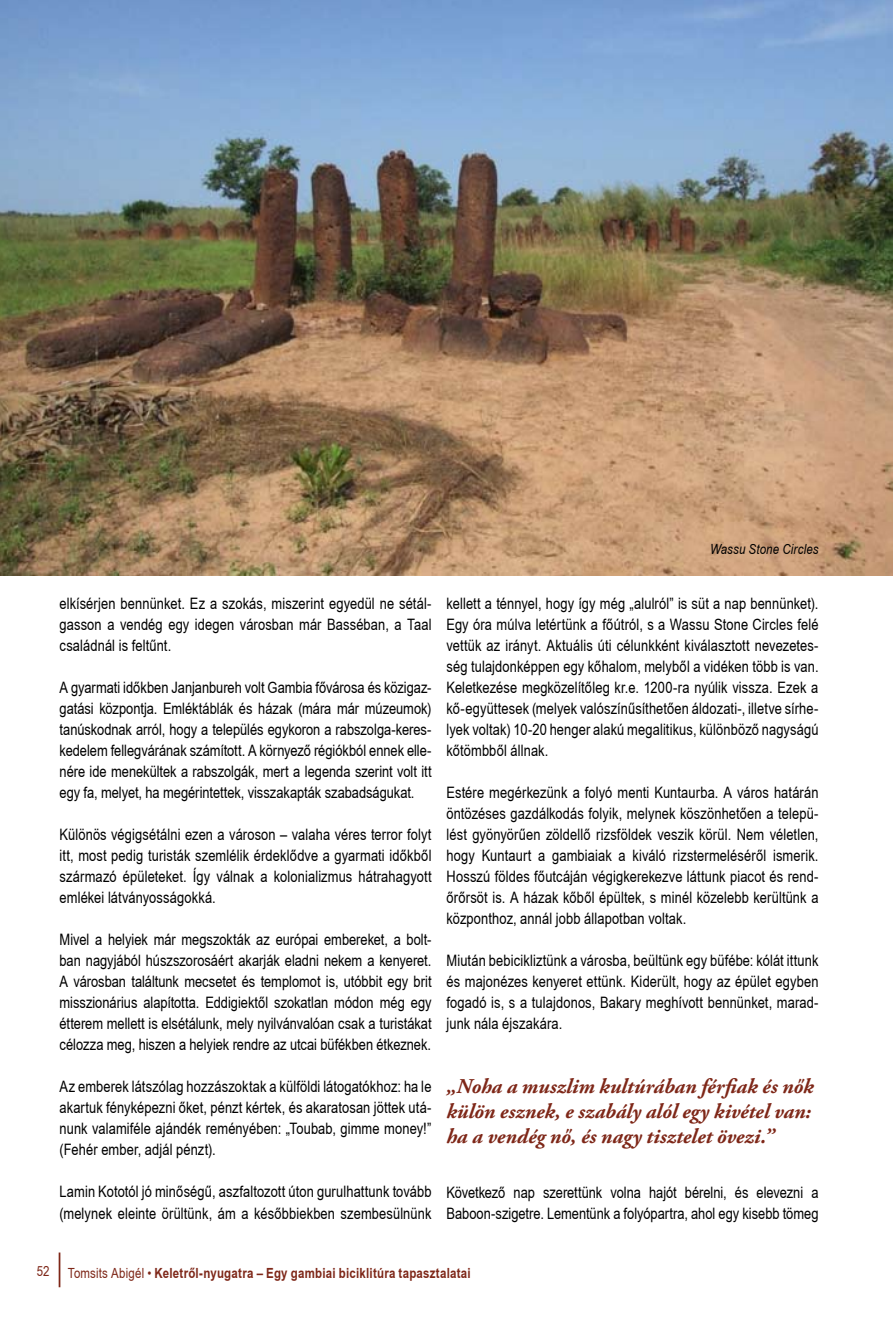
<style>
.page{position:relative;width:893px;height:1340px;background:#fff}
.page>*{position:absolute;margin:0;border:0;box-sizing:border-box;transform-origin:0 0}
.t1{font:italic 700 21px/25.2px "Adobe Garamond Pro";letter-spacing:-.005em;color:#7e2718}
.t2{font:15.75px/21px "Arial Narrow Hu Normal";letter-spacing:.005em;color:#000;text-align:justify}
.t3{font:700 14px "Arial Narrow Hu";letter-spacing:.015em;color:#7e2718}
.t4{font:italic 14px "Arial Narrow Hu";letter-spacing:.01em;color:#000}
.t5{font:14px "Arial Narrow Hu Normal";color:#7e2718}
.s1{font-family:"Arial Narrow Hu Normal";font-weight:400}
</style>
<div class="page">
<hr style="left:59px;top:1252px;width:1px;height:35px;background:#7e2718">
<img style="left:0;top:0;width:893px;height:575px">
<p class="t4" style="left:710px;top:539px;width:110px">Wassu Stone Circles</p>
<p class="t2" style="left:60px;top:592px;width:374px">elkísérjen bennünket. Ez a szokás, miszerint egyedül ne sétál&shy;gasson a vendég egy idegen városban már Basséban, a Taal családnál is feltűnt.</p>
<p class="t2" style="left:60px;top:676px;width:374px">A gyarmati időkben Janjanbureh volt Gambia fővárosa és közigaz&shy;gatási központja. Emléktáblák és házak (mára már múzeumok) tanúskodnak arról, hogy a település egykoron a rabszolga-keres&shy;kedelem fellegvárának számított. A környező régiókból ennek elle&shy;nére ide menekültek a rabszolgák, mert a legenda szerint volt itt egy fa, melyet, ha megérintettek, visszakapták szabadságukat.</p>
<p class="t2" style="left:60px;top:823px;width:374px">Különös végigsétálni ezen a városon – valaha véres terror folyt itt, most pedig turisták szemlélik érdeklődve a gyarmati időkből származó épületeket. Így válnak a kolonializmus hátrahagyott emlékei látványosságokká.</p>
<p class="t2" style="left:60px;top:928px;width:374px">Mivel a helyiek már megszokták az európai embereket, a bolt&shy;ban nagyjából húszszorosáért akarják eladni nekem a kenyeret.<br>A városban találtunk mecsetet és templomot is, utóbbit egy brit misszionárius alapította. Eddigiektől szokatlan módon még egy étterem mellett is elsétálunk, mely nyilvánvalóan csak a turistákat célozza meg, hiszen a helyiek rendre az utcai büfékben étkeznek.</p>
<p class="t2" style="left:60px;top:1075px;width:374px">Az emberek látszólag hozzászoktak a külföldi látogatókhoz: ha le akartuk fényképezni őket, pénzt kértek, és akaratosan jöttek utá&shy;nunk valamiféle ajándék reményében: „Toubab, gimme money!” (Fehér ember, adjál pénzt).</p>
<p class="t2" style="left:60px;top:1180px;width:374px">Lamin Kototól jó minőségű, aszfaltozott úton gurulhattunk tovább (melynek eleinte örültünk, ám a későbbiekben szembesülnünk</p>
<p class="t2" style="left:446px;top:592px;width:374px">kellett a ténnyel, hogy így még „alulról” is süt a nap bennünket).<br>Egy óra múlva letértünk a főútról, s a Wassu Stone Circles felé vettük az irányt. Aktuális úti célunkként kiválasztott nevezetes&shy;ség tulajdonképpen egy kőhalom, melyből a vidéken több is van.<br>Keletkezése megközelítőleg kr.e. 1200-ra nyúlik vissza. Ezek a kő-együttesek (melyek valószínűsíthetően áldozati-, illetve sírhe&shy;lyek voltak) 10-20 henger alakú megalitikus, különböző nagyságú kőtömbből állnak.</p>
<p class="t2" style="left:446px;top:781px;width:374px">Estére megérkezünk a folyó menti Kuntaurba. A város határán öntözéses gazdálkodás folyik, melynek köszönhetően a telepü&shy;lést gyönyörűen zöldellő rizsföldek veszik körül. Nem véletlen, hogy Kuntaurt a gambiaiak a kiváló rizstermeléséről ismerik.<br>Hosszú földes főutcáján végigkerekezve láttunk piacot és rend&shy;őrőrsöt is. A házak kőből épültek, s minél közelebb kerültünk a központhoz, annál jobb állapotban voltak.</p>
<p class="t2" style="left:446px;top:949px;width:374px">Miután bebicikliztünk a városba, beültünk egy büfébe: kólát ittunk és majonézes kenyeret ettünk. Kiderült, hogy az épület egyben fogadó is, s a tulajdonos, Bakary meghívott bennünket, marad&shy;junk nála éjszakára.</p>
<h1 class="t1" style="left:446px;top:1073px;width:369px">„Noha a muszlim kultúrában férfiak és nők külön esznek, e szabály alól egy kivétel van: ha a vendég nő, és nagy tisztelet övezi.”</h1>
<p class="t2" style="left:446px;top:1180px;width:374px">Következő nap szerettünk volna hajót bérelni, és elevezni a<br>Baboon-szigetre. Lementünk a folyópartra, ahol egy kisebb tömeg</p>
<p class="t5" style="left:37px;top:1260px;width:14px">52</p>
<p class="t3" style="left:68px;top:1262px;width:404px"><span class="s1">Tomsits Abigél •</span> Keletről-nyugatra – Egy gambiai biciklitúra tapasztalatai</p>
</div>
